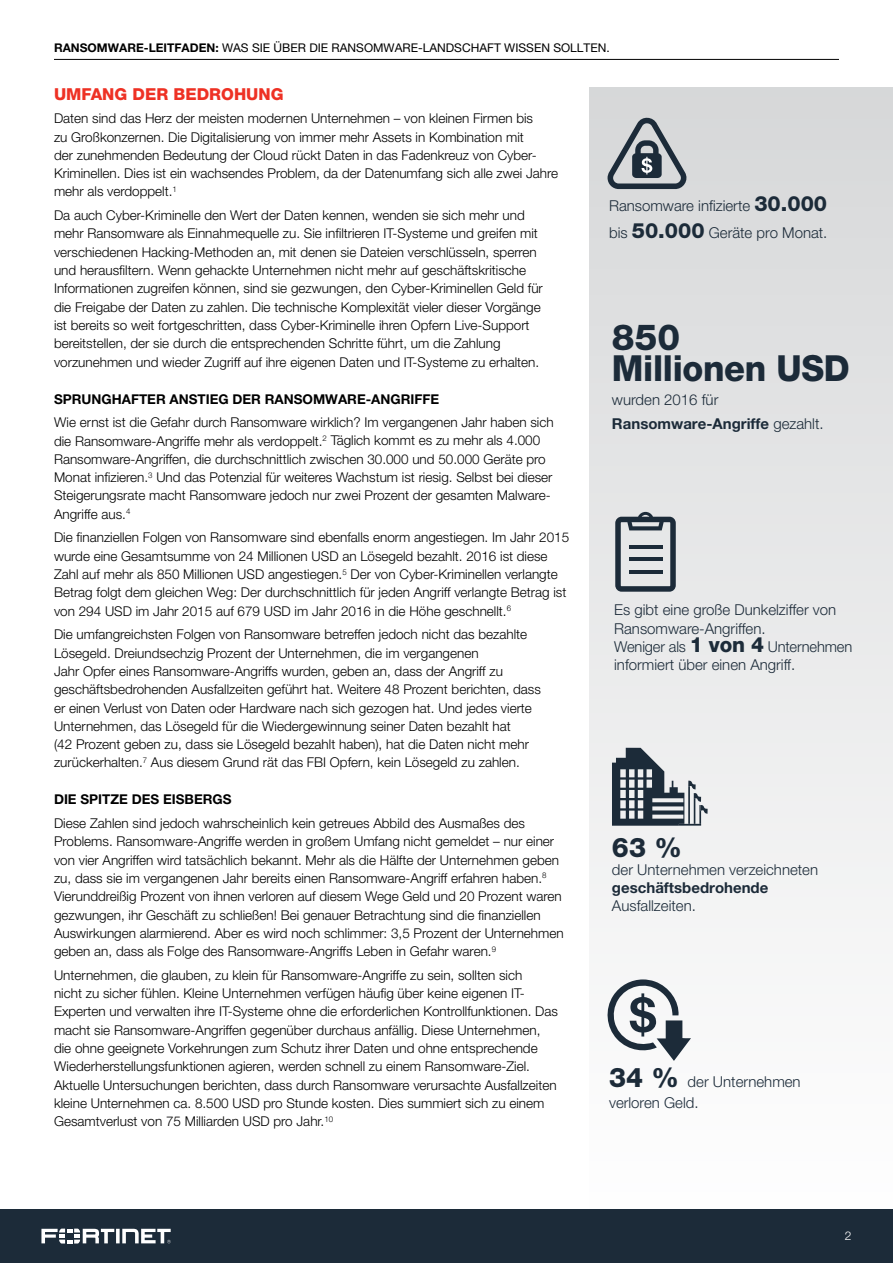
<style>
.page{position:relative;width:893px;height:1263px;background:#fff}
.page>*{position:absolute;margin:0;border:0;box-sizing:border-box;transform-origin:0 0}
.t1{font:800 36px/31.5px "Helvetica Neue LT Pro";letter-spacing:-.01em;color:#1c2b39}
.t2{font:800 27px "Helvetica Neue LT Pro";color:#1c2b39}
.t3{font:800 16.5px "Helvetica Neue LT Pro";color:#ee3124}
.t4{font:300 15px/18.3px "Helvetica Neue LT Pro";color:#1c2b39}
.t5{font:700 15px "Helvetica Neue LT Pro";color:#1c2b39}
.t6{font:300 13.5px/18.3px "Helvetica Neue LT Pro";color:#000}
.t7{font:700 13.5px "Helvetica Neue LT Pro";color:#000}
.t8{font:12px "Helvetica Neue LT Pro";color:#000}
.t9{font:300 12px "Helvetica Neue LT Pro";color:#fff}
.s1{font-weight:700}
.s2{font-weight:800;font-size:21px}
.s3{font-weight:800;font-size:27px}
</style>
<div class="page">
<div style="left:0;top:1209px;width:893px;height:54px;background:#1c2b39"></div>
<svg style="left:41px;top:1228px;width:130px;height:15px"></svg>
<hr style="left:54px;top:59px;width:785px;height:1px;background:#000">
<div style="left:589px;top:88px;width:304px;height:1121px;background:linear-gradient(to bottom,#d6d7d8,#fefefe)"></div>
<svg style="left:608px;top:115px;width:81px;height:75px;background:#999fa5"></svg>
<svg style="left:612px;top:748px;width:96px;height:78px"></svg>
<svg style="left:615px;top:512px;width:61px;height:80px;background:#959ba1"></svg>
<svg style="left:604px;top:979px;width:87px;height:82px"></svg>
<p class="t8" style="left:54px;top:41px;width:557px"><span class="s1">RANSOMWARE-LEITFADEN:</span> WAS SIE ÜBER DIE RANSOMWARE-LANDSCHAFT WISSEN SOLLTEN.</p>
<p class="t3" style="left:54px;top:84px;width:231px">UMFANG DER BEDROHUNG</p>
<p class="t6" style="left:54px;top:109px;width:506px">Daten sind das Herz der meisten modernen Unternehmen – von kleinen Firmen bis<br>zu Großkonzernen. Die Digitalisierung von immer mehr Assets in Kombination mit<br>der zunehmenden Bedeutung der Cloud rückt Daten in das Fadenkreuz von Cyber-Kriminellen. Dies ist ein wachsendes Problem, da der Datenumfang sich alle zwei Jahre mehr als verdoppelt.<sup>1</sup></p>
<p class="t6" style="left:54px;top:206px;width:490px">Da auch Cyber-Kriminelle den Wert der Daten kennen, wenden sie sich mehr und mehr Ransomware als Einnahmequelle zu. Sie infiltrieren IT-Systeme und greifen mit verschiedenen Hacking-Methoden an, mit denen sie Dateien verschlüsseln, sperren und herausfiltern. Wenn gehackte Unternehmen nicht mehr auf geschäftskritische Informationen zugreifen können, sind sie gezwungen, den Cyber-Kriminellen Geld für die Freigabe der Daten zu zahlen. Die technische Komplexität vieler dieser Vorgänge ist bereits so weit fortgeschritten, dass Cyber-Kriminelle ihren Opfern Live-Support bereitstellen, der sie durch die entsprechenden Schritte führt, um die Zahlung vorzunehmen und wieder Zugriff auf ihre eigenen Daten und IT-Systeme zu erhalten.</p>
<p class="t7" style="left:54px;top:390px;width:387px">SPRUNGHAFTER ANSTIEG DER RANSOMWARE-ANGRIFFE</p>
<p class="t6" style="left:54px;top:413px;width:501px">Wie ernst ist die Gefahr durch Ransomware wirklich? Im vergangenen Jahr haben sich die Ransomware-Angriffe mehr als verdoppelt.<sup>2</sup> Täglich kommt es zu mehr als 4.000<br>Ransomware-Angriffen, die durchschnittlich zwischen 30.000 und 50.000 Geräte pro Monat infizieren.<sup>3</sup> Und das Potenzial für weiteres Wachstum ist riesig. Selbst bei dieser Steigerungsrate macht Ransomware jedoch nur zwei Prozent der gesamten Malware-Angriffe aus.<sup>4</sup></p>
<p class="t6" style="left:54px;top:528px;width:517px">Die finanziellen Folgen von Ransomware sind ebenfalls enorm angestiegen. Im Jahr 2015 wurde eine Gesamtsumme von 24 Millionen USD an Lösegeld bezahlt. 2016 ist diese Zahl auf mehr als 850 Millionen USD angestiegen.<sup>5</sup> Der von Cyber-Kriminellen verlangte Betrag folgt dem gleichen Weg: Der durchschnittlich für jeden Angriff verlangte Betrag ist von 294 USD im Jahr 2015 auf 679 USD im Jahr 2016 in die Höhe geschnellt.<sup>6</sup></p>
<p class="t6" style="left:54px;top:625px;width:488px">Die umfangreichsten Folgen von Ransomware betreffen jedoch nicht das bezahlte Lösegeld. Dreiundsechzig Prozent der Unternehmen, die im vergangenen<br>Jahr Opfer eines Ransomware-Angriffs wurden, geben an, dass der Angriff zu geschäftsbedrohenden Ausfallzeiten geführt hat. Weitere 48 Prozent berichten, dass er einen Verlust von Daten oder Hardware nach sich gezogen hat. Und jedes vierte Unternehmen, das Lösegeld für die Wiedergewinnung seiner Daten bezahlt hat<br>(42 Prozent geben zu, dass sie Lösegeld bezahlt haben), hat die Daten nicht mehr zurückerhalten.<sup>7</sup> Aus diesem Grund rät das FBI Opfern, kein Lösegeld zu zahlen.</p>
<p class="t7" style="left:54px;top:791px;width:179px">DIE SPITZE DES EISBERGS</p>
<p class="t6" style="left:54px;top:814px;width:511px">Diese Zahlen sind jedoch wahrscheinlich kein getreues Abbild des Ausmaßes des Problems. Ransomware-Angriffe werden in großem Umfang nicht gemeldet – nur einer von vier Angriffen wird tatsächlich bekannt. Mehr als die Hälfte der Unternehmen geben zu, dass sie im vergangenen Jahr bereits einen Ransomware-Angriff erfahren haben.<sup>8<br></sup>Vierunddreißig Prozent von ihnen verloren auf diesem Wege Geld und 20 Prozent waren gezwungen, ihr Geschäft zu schließen! Bei genauer Betrachtung sind die finanziellen Auswirkungen alarmierend. Aber es wird noch schlimmer: 3,5 Prozent der Unternehmen geben an, dass als Folge des Ransomware-Angriffs Leben in Gefahr waren.<sup>9</sup></p>
<p class="t6" style="left:54px;top:965px;width:505px">Unternehmen, die glauben, zu klein für Ransomware-Angriffe zu sein, sollten sich<br>nicht zu sicher fühlen. Kleine Unternehmen verfügen häufig über keine eigenen IT-Experten und verwalten ihre IT-Systeme ohne die erforderlichen Kontrollfunktionen. Das macht sie Ransomware-Angriffen gegenüber durchaus anfällig. Diese Unternehmen, die ohne geeignete Vorkehrungen zum Schutz ihrer Daten und ohne entsprechende Wiederherstellungsfunktionen agieren, werden schnell zu einem Ransomware-Ziel.<br>Aktuelle Untersuchungen berichten, dass durch Ransomware verursachte Ausfallzeiten kleine Unternehmen ca. 8.500 USD pro Stunde kosten. Dies summiert sich zu einem Gesamtverlust von 75 Milliarden USD pro Jahr.<sup>10</sup></p>
<p class="t4" style="left:609px;top:192px;width:220px;line-height:27px">Ransomware infizierte <span class="s2">30.000 </span>bis <span class="s2">50.000</span> Geräte pro Monat.</p>
<h1 class="t1" style="left:612px;top:321px;width:239px">850<br>Millionen USD</h1>
<p class="t4" style="left:612px;top:387px;width:213px;line-height:24px">wurden 2016 für<br><span class="s1">Ransomware-Angriffe</span> gezahlt.</p>
<p class="t4" style="left:614px;top:601px;width:240px">Es gibt eine große Dunkelziffer von<br>Ransomware-Angriffen.<br>Weniger als <span class="s2">1 von 4</span> Unternehmen informiert über einen Angriff.</p>
<h2 class="t2" style="left:612px;top:831px;width:72px">63 %</h2>
<p class="t4" style="left:612px;top:860px;width:208px">der Unternehmen verzeichneten</p>
<p class="t5" style="left:612px;top:878px;width:158px">geschäftsbedrohende</p>
<p class="t4" style="left:612px;top:896px;width:85px">Ausfallzeiten.</p>
<p class="t4" style="left:609px;top:1071px;width:193px;line-height:21px"><span class="s3">34 %</span> der Unternehmen verloren Geld.</p>
<p class="t9" style="left:845px;top:1229px;width:8px">2</p>
</div>
